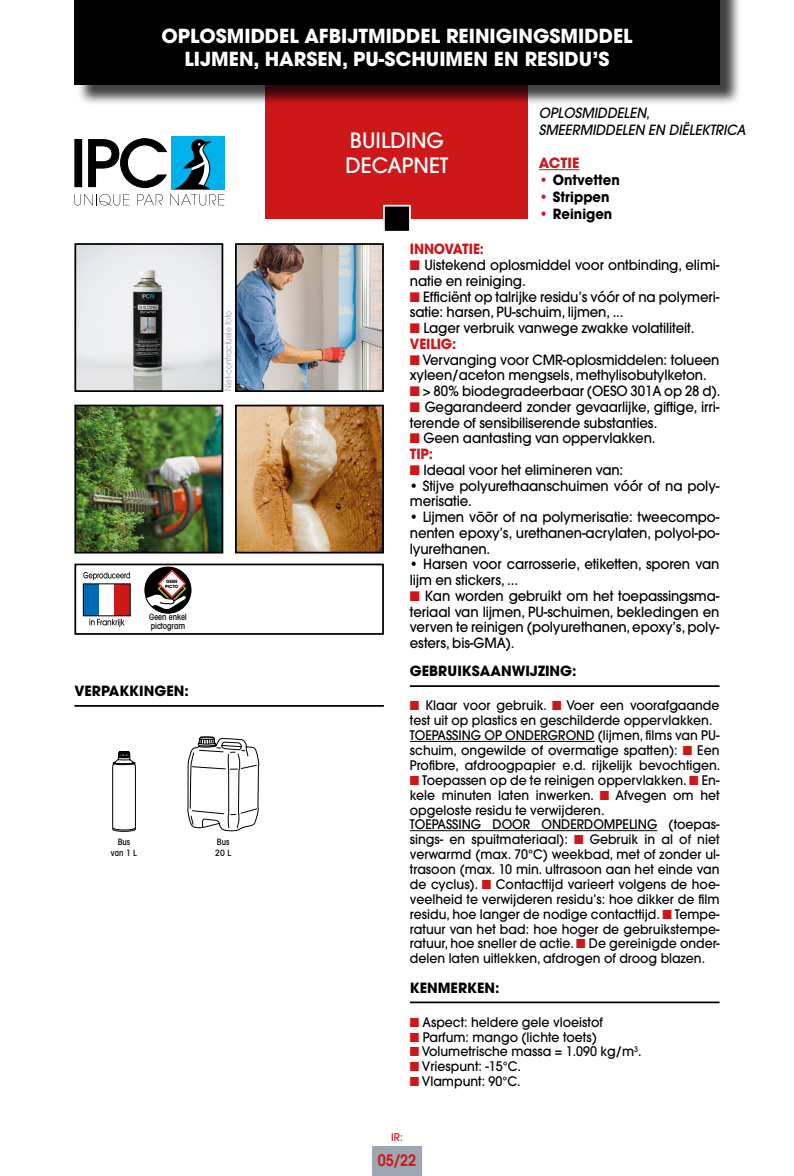
<style>
.page{position:relative;width:794px;height:1176px;background:#fff}
.page>*{position:absolute;margin:0;border:0;box-sizing:border-box;transform-origin:0 0}
.t1{font:500 21px "Avant Garde";color:#fff}
.t2{font:700 19.25px "Avant Garde";color:#fff}
.t3{font:600 15.75px "Avant Garde";color:#cd1719;scale:.9 1}
.t4{font:500 14px/15.8px "Avant Garde";letter-spacing:-.01em;color:#000;scale:.95 1}
.t5{font:700 14px "Avant Garde";color:#000}
.t6{font:italic 500 14px/16.8px "Avant Garde";color:#000;scale:.95 1}
.t7{font:700 14px "Avant Garde";color:#000;scale:.95 1}
.t8{font:700 14px "Avant Garde";letter-spacing:-.01em;color:#cd1719;scale:.95 1}
.t9{font:700 14px "Avant Garde";letter-spacing:-.01em;color:#cd1719}
.t10{font:500 13.12px/14.9px "Avant Garde";color:#000;text-align:justify;scale:.95 1}
.t11{font:500 10.5px "Avant Garde";color:#cd1719}
.t12{font:500 condensed 8.75px/8.8px "Avant Garde";color:#000}
.t13{font:8.75px "Avant Garde";color:#91989c;scale:.85 1}
.t14{font:700 4.38px/4.5px "Avant Garde";color:#000}
.s1{color:#cd1719}
</style>
<div class="page">
<div style="left:74px;top:563px;width:310px;height:72px;border:2px solid #000"></div>
<div style="left:266px;top:79px;width:262px;height:140px;background:#cd1719"></div>
<div style="left:372px;top:1146px;width:50px;height:30px;background:#9ca7b3"></div>
<div style="left:171px;top:136px;width:53px;height:53px;background:#00b1eb"></div>
<svg style="left:74px;top:138px;width:150px;height:67px"></svg>
<div style="left:384px;top:206px;width:26px;height:26px;background:#000"></div>
<div style="left:383px;top:205px;width:28px;height:28px;border:2px solid #fff"></div>
<div style="left:77px;top:0;width:664px;height:106px;background:#000;opacity:.75"></div>
<div style="left:74px;top:0;width:645px;height:84px;background:#000"></div>
<hr style="left:410px;top:741px;width:184px;height:1px;background:#000">
<hr style="left:410px;top:830px;width:247px;height:1px;background:#000">
<hr style="left:539px;top:169px;width:40px;height:1px;background:#cd1719">
<hr style="left:74px;top:705px;width:310px;height:2px;background:#000">
<hr style="left:410px;top:685px;width:309px;height:2px;background:#000">
<hr style="left:410px;top:1001px;width:309px;height:2px;background:#000">
<div style="left:83px;top:584px;width:16px;height:32px;background:#0069b4"></div>
<div style="left:115px;top:584px;width:15px;height:32px;background:#cd1719"></div>
<div style="left:83px;top:583px;width:48px;height:33px;border:1px solid #000"></div>
<svg style="left:83px;top:572px;width:47px;height:8px"></svg>
<svg style="left:89px;top:619px;width:36px;height:7px"></svg>
<img style="left:77px;top:246px;width:143px;height:143px">
<div style="left:74px;top:243px;width:149px;height:149px;border:2px solid #000"></div>
<img style="left:77px;top:408px;width:143px;height:142px">
<div style="left:74px;top:405px;width:149px;height:148px;border:2px solid #000"></div>
<img style="left:238px;top:246px;width:143px;height:143px">
<div style="left:235px;top:243px;width:149px;height:149px;border:2px solid #000"></div>
<img style="left:238px;top:408px;width:143px;height:142px">
<div style="left:235px;top:405px;width:149px;height:148px;border:2px solid #000"></div>
<svg style="left:113px;top:751px;width:23px;height:80px"></svg>
<div style="left:145px;top:567px;width:46px;height:46px;background:#000;border-radius:50%"></div>
<div style="left:145px;top:567px;width:46px;height:46px;border:1px solid #000;border-radius:50%"></div>
<svg style="left:146px;top:569px;width:41px;height:42px"></svg>
<svg style="left:188px;top:736px;width:71px;height:95px"></svg>
<p class="t2" style="left:161px;top:23px;width:472px">OPLOSMIDDEL AFBIJTMIDDEL REINIGINGSMIDDEL</p>
<p class="t2" style="left:184px;top:46px;width:426px">LIJMEN, HARSEN, PU-SCHUIMEN EN RESIDU’S</p>
<p class="t13" style="left:223px;top:391px;width:96px;rotate:-90deg">Niet-contractuele foto</p>
<p class="t14" style="left:165px;top:579px;width:15px">GEEN<br>PICTO</p>
<p class="t12" style="left:149px;top:613px;width:39px">Geen enkel pictogram</p>
<p class="t5" style="left:74px;top:682px;width:116px">VERPAKKINGEN:</p>
<p class="t12" style="left:118px;top:837px;width:14px">Bus</p>
<p class="t12" style="left:111px;top:848px;width:28px">van 1 L</p>
<p class="t12" style="left:217px;top:837px;width:14px">Bus</p>
<p class="t12" style="left:215px;top:848px;width:18px">20 L</p>
<p class="t1" style="left:350px;top:128px;width:96px">BUILDING</p>
<p class="t1" style="left:345px;top:153px;width:104px">DECAPNET</p>
<p class="t6" style="left:539px;top:104px;width:219px">OPLOSMIDDELEN,<br>SMEERMIDDELEN EN DIËLEKTRICA</p>
<p class="t9" style="left:539px;top:154px;width:42px">ACTIE</p>
<p class="t7" style="left:539px;top:171px;width:87px"><span class="s1">•</span> Ontvetten</p>
<p class="t7" style="left:539px;top:188px;width:76px"><span class="s1">•</span> Strippen</p>
<p class="t7" style="left:539px;top:204px;width:79px"><span class="s1">•</span> Reinigen</p>
<p class="t8" style="left:410px;top:240px;width:80px">INNOVATIE:</p>
<p class="t4" style="left:410px;top:257px;width:327px"><span class="s1">■</span> Uistekend oplosmiddel voor ontbinding, elimi&shy;natie en reiniging.</p>
<p class="t4" style="left:410px;top:288px;width:327px"><span class="s1">■</span> Efficiënt op talrijke residu’s vóór of na polymeri&shy;satie: harsen, PU-schuim, lijmen, ...</p>
<p class="t4" style="left:410px;top:320px;width:301px"><span class="s1">■</span> Lager verbruik vanwege zwakke volatiliteit.</p>
<p class="t8" style="left:410px;top:334px;width:50px">VEILIG:</p>
<p class="t4" style="left:410px;top:351px;width:327px"><span class="s1">■</span> Vervanging voor CMR-oplosmiddelen: tolueen xyleen/aceton mengsels, methylisobutylketon.</p>
<p class="t4" style="left:410px;top:383px;width:328px"><span class="s1">■</span> &gt; 80% biodegradeerbaar (OESO 301A op 28 d).</p>
<p class="t4" style="left:410px;top:399px;width:327px"><span class="s1">■</span> Gegarandeerd zonder gevaarlijke, giftige, irri&shy;terende of sensibiliserende substanties.</p>
<p class="t4" style="left:410px;top:430px;width:260px"><span class="s1">■</span> Geen aantasting van oppervlakken.</p>
<p class="t8" style="left:410px;top:445px;width:26px">TIP:</p>
<p class="t4" style="left:410px;top:462px;width:226px"><span class="s1">■</span> Ideaal voor het elimineren van:</p>
<p class="t4" style="left:410px;top:477px;width:327px">• Stijve polyurethaanschuimen vóór of na poly&shy;merisatie.</p>
<p class="t4" style="left:410px;top:509px;width:327px;text-align:justify">• Lijmen võõr of na polymerisatie: tweecompo&shy;nenten epoxy’s, urethanen-acrylaten, polyol-po&shy;lyurethanen.</p>
<p class="t4" style="left:410px;top:556px;width:327px">• Harsen voor carrosserie, etiketten, sporen van lijm en stickers, ...</p>
<p class="t4" style="left:410px;top:588px;width:327px;text-align:justify"><span class="s1">■</span> Kan worden gebruikt om het toepassingsma&shy;teriaal van lijmen, PU-schuimen, bekledingen en verven te reinigen (polyurethanen, epoxy’s, poly&shy;esters, bis-GMA).</p>
<p class="t5" style="left:410px;top:662px;width:168px">GEBRUIKSAANWIJZING:</p>
<p class="t10" style="left:410px;top:698px;width:327px"><span class="s1">■</span> Klaar voor gebruik. <span class="s1">■</span> Voer een voorafgaande test uit op plastics en geschilderde oppervlakken.</p>
<p class="t10" style="left:410px;top:728px;width:328px">TOEPASSING OP ONDERGROND (lijmen, films van PU&shy;schuim, ongewilde of overmatige spatten): <span class="s1">■</span> Een Profibre, afdroogpapier e.d. rijkelijk bevochtigen.</p>
<p class="t10" style="left:410px;top:772px;width:327px"><span class="s1">■</span> Toepassen op de te reinigen oppervlakken. <span class="s1">■</span> En&shy;kele minuten laten inwerken. <span class="s1">■</span> Afvegen om het opgeloste residu te verwijderen.</p>
<p class="t10" style="left:410px;top:817px;width:327px">TOEPASSING DOOR ONDERDOMPELING (toepas&shy;sings- en spuitmateriaal): <span class="s1">■</span> Gebruik in al of niet verwarmd (max. 70°C) weekbad, met of zonder ul&shy;trasoon (max. 10 min. ultrasoon aan het einde van de cyclus). <span class="s1">■</span> Contacttijd varieert volgens de hoe&shy;veelheid te verwijderen residu’s: hoe dikker de film residu, hoe langer de nodige contacttijd. <span class="s1">■</span> Tempe&shy;ratuur van het bad: hoe hoger de gebruikstempe&shy;ratuur, hoe sneller de actie. <span class="s1">■</span> De gereinigde onder&shy;delen laten uitlekken, afdrogen of droog blazen.</p>
<p class="t5" style="left:410px;top:978px;width:91px">KENMERKEN:</p>
<p class="t10" style="left:410px;top:1014px;width:205px"><span class="s1">■</span> Aspect: heldere gele vloeistof</p>
<p class="t10" style="left:410px;top:1029px;width:198px"><span class="s1">■</span> Parfum: mango (lichte toets)</p>
<p class="t10" style="left:410px;top:1044px;width:245px"><span class="s1">■</span> Volumetrische massa = 1.090 kg/m<sup>3</sup>.</p>
<p class="t10" style="left:410px;top:1059px;width:118px"><span class="s1">■</span> Vriespunt: -15°C.</p>
<p class="t10" style="left:410px;top:1074px;width:118px"><span class="s1">■</span> Vlampunt: 90°C.</p>
<p class="t11" style="left:391px;top:1131px;width:13px">IR:</p>
<p class="t3" style="left:378px;top:1150px;width:44px">05/22</p>
</div>
